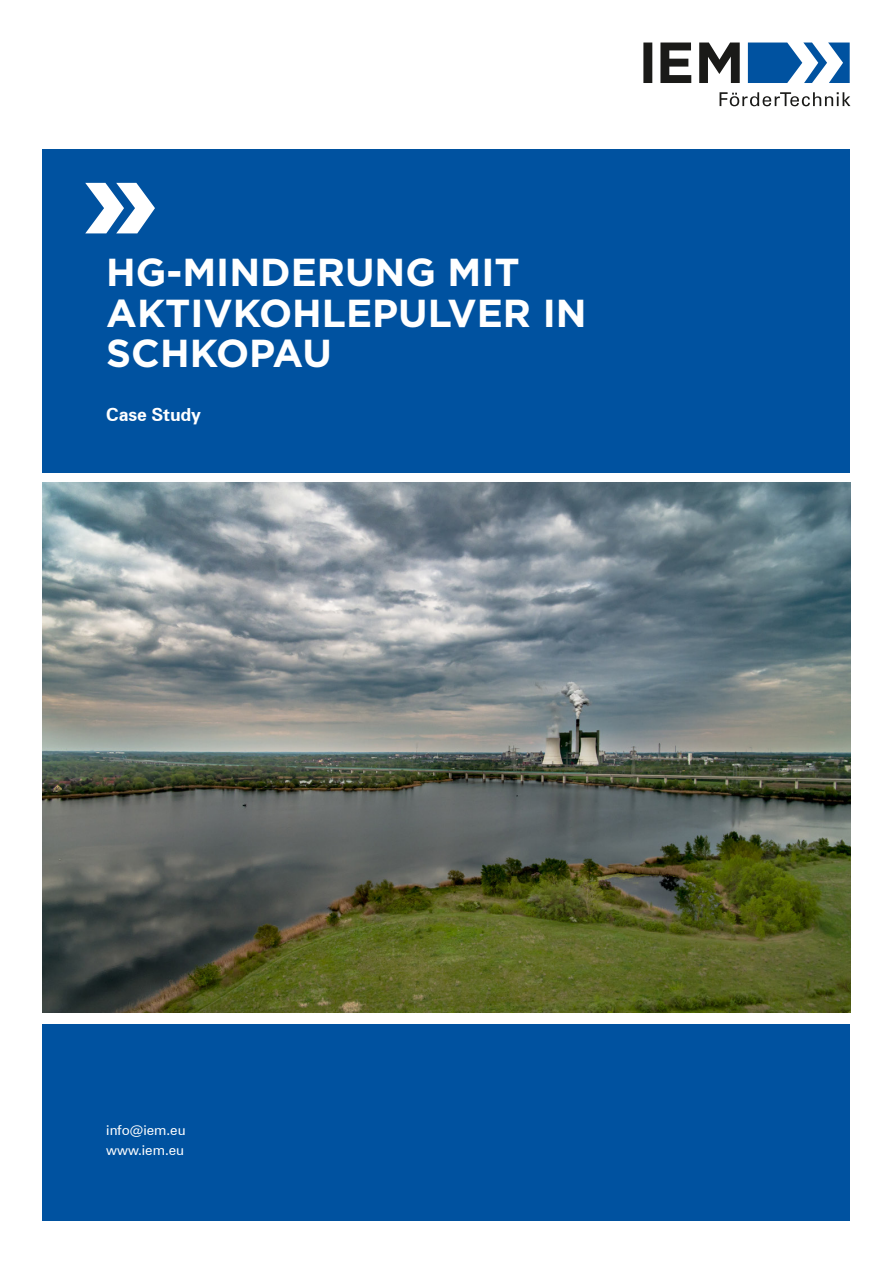
<style>
.page{position:relative;width:893px;height:1263px;background:#fff}
.page>*{position:absolute;margin:0;border:0;box-sizing:border-box;transform-origin:0 0}
.t1{font:700 39px/40.5px "Gotham";color:#fff}
.t2{font:700 18px "Zurich BT";letter-spacing:-.01em;color:#fff}
.t3{font:13.5px/19.5px "Zurich BT";color:#fff}
</style>
<div class="page">
<div style="left:43px;top:149px;width:807px;height:323px;background:#0052a0"></div>
<div style="left:43px;top:1023px;width:807px;height:197px;background:#0052a0"></div>
<img style="left:43px;top:483px;width:807px;height:530px">
<svg style="left:643px;top:43px;width:97px;height:40px"></svg>
<svg style="left:748px;top:43px;width:102px;height:40px"></svg>
<svg style="left:720px;top:92px;width:130px;height:14px"></svg>
<svg style="left:85px;top:183px;width:70px;height:50px"></svg>
<p class="t1" style="left:106px;top:252px;width:482px">HG-MINDERUNG MIT<br>AKTIVKOHLEPULVER IN<br>SCHKOPAU</p>
<p class="t2" style="left:106px;top:404px;width:96px">Case Study</p>
<p class="t3" style="left:106px;top:1120px;width:81px">info@iem.eu www.iem.eu</p>
</div>
